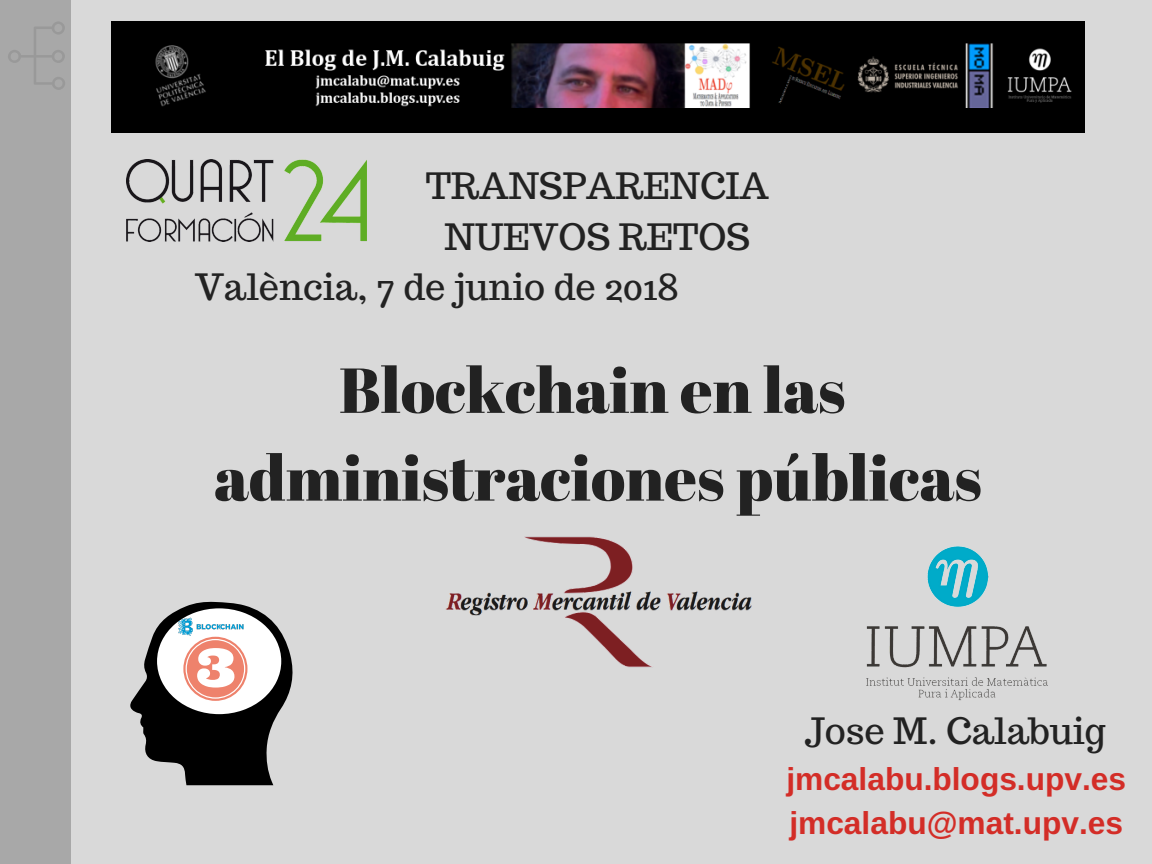
<style>
.page{position:relative;width:1152px;height:864px;background:#d9d9d9}
.page>*{position:absolute;margin:0;border:0;box-sizing:border-box;transform-origin:0 0}
.t1{font:63.45px/87.8px "Abril Fatface";color:#222;text-align:center}
.t2{font:36.3px/50.7px "Trocchi";color:#222;text-align:center}
.t3{font:700 31.65px/43.8px "Arimo";color:#d32d27}
</style>
<div class="page">
<div style="left:0;top:0;width:71px;height:864px;background:#a8a8a8"></div>
<svg style="left:8px;top:22px;width:57px;height:68px"></svg>
<img style="left:111px;top:21px;width:973px;height:112px">
<img style="left:866px;top:546px;width:182px;height:155px">
<img style="left:445px;top:536px;width:307px;height:132px">
<img style="left:126px;top:160px;width:241px;height:82px">
<svg style="left:130px;top:602px;width:162px;height:183px"></svg>
<p class="t2" style="left:426px;top:160px;width:344px">TRANSPARENCIA<br>NUEVOS RETOS</p>
<p class="t2" style="left:195px;top:262px;width:486px">València, 7 de junio de 2018</p>
<h1 class="t1" style="left:214px;top:345px;width:769px">Blockchain en las administraciones públicas</h1>
<p class="t2" style="left:804px;top:705px;width:303px">Jose M. Calabuig</p>
<p class="t3" style="left:786px;top:757px;width:341px">jmcalabu.blogs.upv.es jmcalabu@mat.upv.es</p>
</div>
